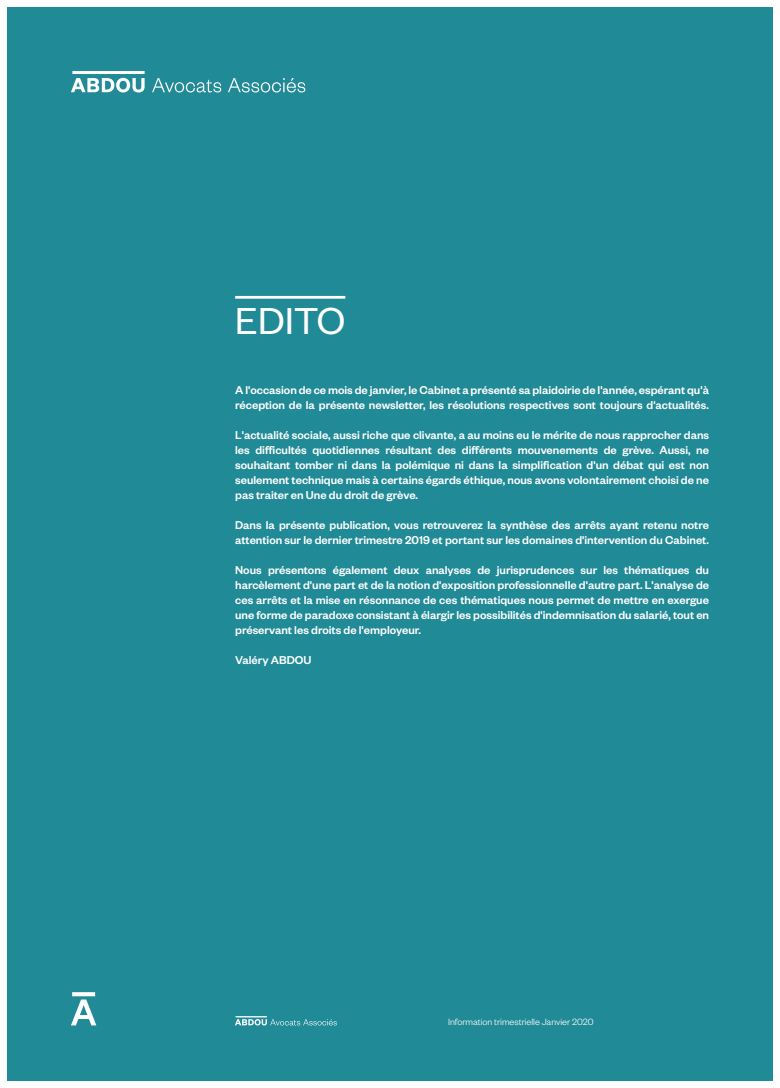
<style>
.page{position:relative;width:780px;height:1088px;background:#fff}
.page>*{position:absolute;margin:0;border:0;box-sizing:border-box;transform-origin:0 0}
.t1{font:41.25px "Founders Grotesk";letter-spacing:.01em;color:#fff}
.t2{font:500 12.5px/15px "Founders Grotesk";color:#fff}
.t3{font:300 10px "Founders Grotesk";color:#fff}
</style>
<div class="page">
<div style="left:7px;top:7px;width:765px;height:1074px;background:#218a97"></div>
<svg style="left:71px;top:78px;width:74px;height:14px"></svg>
<svg style="left:152px;top:78px;width:69px;height:14px"></svg>
<svg style="left:228px;top:78px;width:77px;height:14px"></svg>
<hr style="left:72px;top:71px;width:73px;height:3px;background:#fff">
<hr style="left:235px;top:296px;width:110px;height:3px;background:#fff">
<svg style="left:71px;top:992px;width:25px;height:33px"></svg>
<svg style="left:235px;top:1019px;width:102px;height:6px"></svg>
<hr style="left:235px;top:1016px;width:32px;height:1px;background:#fff">
<h1 class="t1" style="left:235px;top:295px;width:112px">EDITO</h1>
<p class="t2" style="left:235px;top:382px;width:475px">A l'occasion de ce mois de janvier, le Cabinet a présenté sa plaidoirie de l'année, espérant qu'à réception de la présente newsletter, les résolutions respectives sont toujours d'actualités.</p>
<p class="t2" style="left:235px;top:427px;width:475px;text-align:justify">L'actualité sociale, aussi riche que clivante, a au moins eu le mérite de nous rapprocher dans les difficultés quotidiennes résultant des différents mouvenements de grève. Aussi, ne souhaitant tomber ni dans la polémique ni dans la simplification d'un débat qui est non seulement technique mais à certains égards éthique, nous avons volontairement choisi de ne pas traiter en Une du droit de grève.</p>
<p class="t2" style="left:235px;top:517px;width:475px">Dans la présente publication, vous retrouverez la synthèse des arrêts ayant retenu notre attention sur le dernier trimestre 2019 et portant sur les domaines d'intervention du Cabinet.</p>
<p class="t2" style="left:235px;top:562px;width:475px;text-align:justify">Nous présentons également deux analyses de jurisprudences sur les thématiques du harcèlement d'une part et de la notion d'exposition professionnelle d'autre part. L'analyse de ces arrêts et la mise en résonnance de ces thématiques nous permet de mettre en exergue une forme de paradoxe consistant à élargir les possibilités d'indemnisation du salarié, tout en préservant les droits de l'employeur.</p>
<p class="t2" style="left:235px;top:652px;width:78px">Valéry ABDOU</p>
<p class="t3" style="left:448px;top:1016px;width:147px">Information trimestrielle Janvier 2020</p>
</div>
